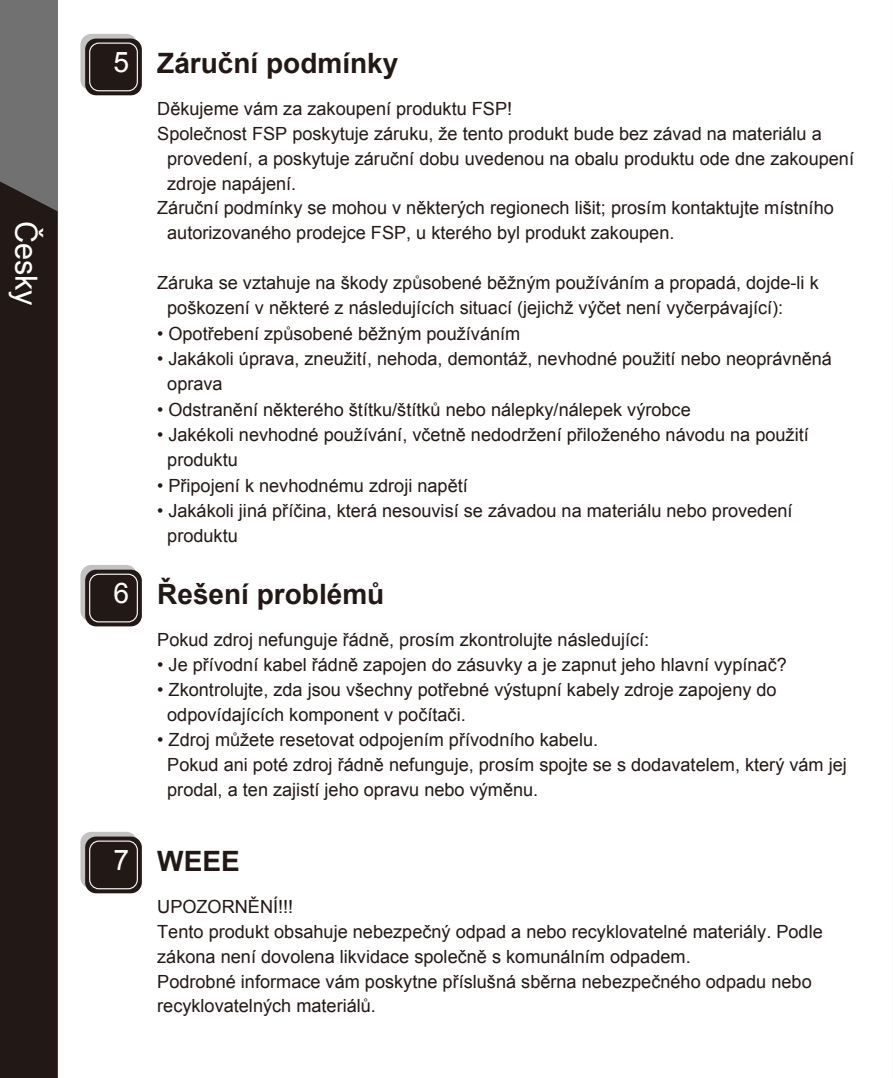
<style>
.page{position:relative;width:893px;height:1078px;background:#fff}
.page>*{position:absolute;margin:0;border:0;box-sizing:border-box;transform-origin:0 0}
.t1{font:30.8px "Arial";color:#fff}
.t2{font:28.4px "Arial";color:#fff}
.t3{font:700 28px "Arial";color:#221815}
.t4{font:18px/24.8px "Arial";color:#221815}
</style>
<div class="page">
<div style="left:0;top:0;width:58px;height:1077px;background:#727171"></div>
<div style="left:0;top:181px;width:58px;height:896px;background:#221815"></div>
<svg style="left:80px;top:34px;width:57px;height:56px"></svg>
<div style="left:85px;top:39px;width:57px;height:56px;background:#221815;border-radius:11px"></div>
<div style="left:89px;top:43px;width:49px;height:48px;border:1px solid #fff;border-radius:9px"></div>
<div style="left:80px;top:564px;width:57px;height:57px;background:#c2c2c3;border-radius:11px"></div>
<div style="left:85px;top:569px;width:57px;height:57px;background:#221815;border-radius:11px"></div>
<div style="left:89px;top:573px;width:49px;height:49px;border:1px solid #fff;border-radius:9px"></div>
<div style="left:80px;top:831px;width:57px;height:57px;background:#c2c2c3;border-radius:11px"></div>
<div style="left:85px;top:836px;width:57px;height:57px;background:#221815;border-radius:11px"></div>
<div style="left:89px;top:840px;width:49px;height:49px;border:1px solid #fff;border-radius:9px"></div>
<hr style="left:892px;top:0;width:1px;height:1077px;background:#727171">
<svg style="left:892px;top:182px;width:1px;height:895px"></svg>
<h1 class="t1" style="left:47px;top:221px;width:87px;rotate:90deg">Česky</h1>
<h2 class="t2" style="left:114px;top:44px;width:17px">5</h2>
<h3 class="t3" style="left:157px;top:45px;width:243px">Záruční podmínky</h3>
<p class="t4" style="left:157px;top:96px;width:356px">Děkujeme vám za zakoupení produktu FSP!</p>
<p class="t4" style="left:157px;top:121px;width:666px">Společnost FSP poskytuje záruku, že tento produkt bude bez závad na materiálu a</p>
<p class="t4" style="left:167px;top:146px;width:688px">provedení, a poskytuje záruční dobu uvedenou na obalu produktu ode dne zakoupení</p>
<p class="t4" style="left:167px;top:171px;width:131px">zdroje napájení.</p>
<p class="t4" style="left:157px;top:196px;width:678px">Záruční podmínky se mohou v některých regionech lišit; prosím kontaktujte místního</p>
<p class="t4" style="left:167px;top:221px;width:509px">autorizovaného prodejce FSP, u kterého byl produkt zakoupen.</p>
<p class="t4" style="left:167px;top:271px;width:653px;text-indent:-10px">Záruka se vztahuje na škody způsobené běžným používáním a propadá, dojde-li k poškození v některé z následujících situací (jejichž výčet není vyčerpávající):</p>
<p class="t4" style="left:157px;top:321px;width:365px">• Opotřebení způsobené běžným používáním</p>
<p class="t4" style="left:167px;top:347px;width:666px;text-indent:-10px">• Jakákoli úprava, zneužití, nehoda, demontáž, nevhodné použití nebo neoprávněná oprava</p>
<p class="t4" style="left:157px;top:397px;width:535px">• Odstranění některého štítku/štítků nebo nálepky/nálepek výrobce</p>
<p class="t4" style="left:167px;top:422px;width:643px;text-indent:-10px">• Jakékoli nevhodné používání, včetně nedodržení přiloženého návodu na použití produktu</p>
<p class="t4" style="left:157px;top:473px;width:312px">• Připojení k nevhodnému zdroji napětí</p>
<p class="t4" style="left:167px;top:498px;width:627px;text-indent:-10px">• Jakákoli jiná příčina, která nesouvisí se závadou na materiálu nebo provedení produktu</p>
<h2 class="t2" style="left:114px;top:574px;width:17px">6</h2>
<h3 class="t3" style="left:157px;top:576px;width:229px">Řešení problémů</h3>
<p class="t4" style="left:157px;top:627px;width:494px">Pokud zdroj nefunguje řádně, prosím zkontrolujte následující:</p>
<p class="t4" style="left:157px;top:652px;width:631px">• Je přívodní kabel řádně zapojen do zásuvky a je zapnut jeho hlavní vypínač?</p>
<p class="t4" style="left:167px;top:677px;width:611px;text-indent:-10px">• Zkontrolujte, zda jsou všechny potřebné výstupní kabely zdroje zapojeny do odpovídajících komponent v počítači.</p>
<p class="t4" style="left:167px;top:726px;width:681px;text-indent:-10px">• Zdroj můžete resetovat odpojením přívodního kabelu.<br>Pokud ani poté zdroj řádně nefunguje, prosím spojte se s dodavatelem, který vám jej prodal, a ten zajistí jeho opravu nebo výměnu.</p>
<h2 class="t2" style="left:114px;top:841px;width:17px">7</h2>
<h3 class="t3" style="left:157px;top:842px;width:84px">WEEE</h3>
<p class="t4" style="left:157px;top:893px;width:667px">UPOZORNĚNÍ!!!<br>Tento produkt obsahuje nebezpečný odpad a nebo recyklovatelné materiály. Podle zákona není dovolena likvidace společně s komunálním odpadem.<br>Podrobné informace vám poskytne příslušná sběrna nebezpečného odpadu nebo recyklovatelných materiálů.</p>
</div>
